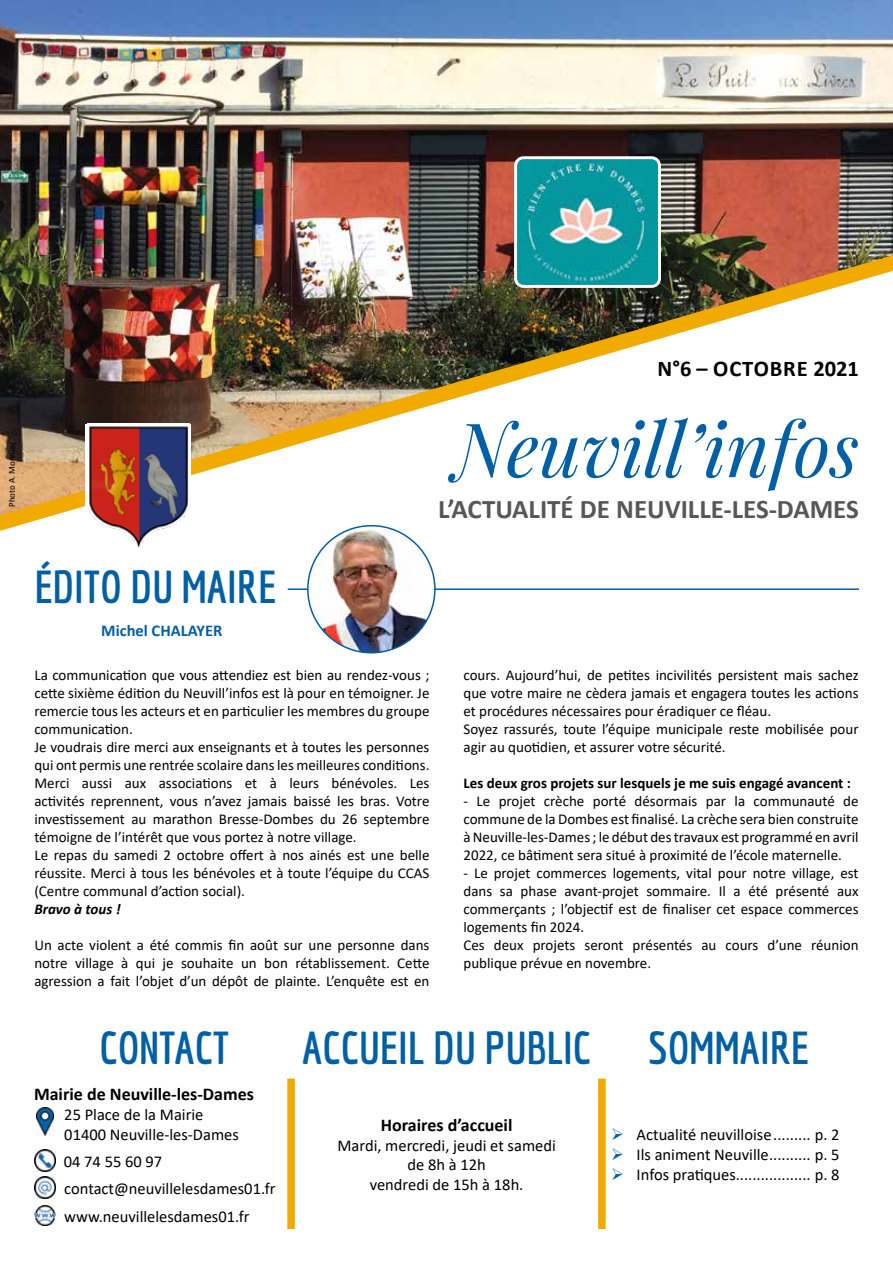
<style>
.page{position:relative;width:893px;height:1263px;background:#fff}
.page>*{position:absolute;margin:0;border:0;box-sizing:border-box;transform-origin:0 0}
.t1{font:italic 75px "Playfair Display";color:#005fa5}
.t2{font:700 45px "Economica";color:#005fa5}
.t3{font:700 27px "Calibri";color:#575756}
.t4{font:700 22.5px "Calibri";letter-spacing:.04em;color:#000}
.t5{font:700 18px "Calibri";color:#000}
.t6{font:16.5px/19.8px "Calibri";color:#000}
.t7{font:700 16.5px "Calibri";color:#005fa5}
.t8{font:15px/18px "Calibri";color:#000}
.t9{font:700 15px "Calibri";color:#000}
.t10{font:italic 700 15px "Calibri";color:#000}
.t11{font:9px "Calibri";color:#000}
</style>
<div class="page">
<div style="left:287px;top:1078px;width:8px;height:151px;background:#f0aa00"></div>
<div style="left:598px;top:1078px;width:8px;height:151px;background:#f0aa00"></div>
<hr style="left:288px;top:588px;width:571px;height:2px;background:#005fa5">
<img style="left:36px;top:1108px;width:17px;height:27px">
<img style="left:34px;top:1149px;width:22px;height:22px">
<img style="left:34px;top:1177px;width:22px;height:21px">
<img style="left:34px;top:1205px;width:22px;height:20px">
<img style="left:0;top:0;width:893px;height:234px">
<img style="left:0;top:234px;width:893px;height:321px">
<div style="left:85px;top:424px;width:105px;height:131px;background:#fff"></div>
<img style="left:88px;top:426px;width:101px;height:122px">
<img style="left:308px;top:526px;width:127px;height:127px;border-radius:64px">
<img style="left:518px;top:160px;width:139px;height:124px">
<div style="left:514px;top:156px;width:147px;height:132px;border:3px solid #fff;border-radius:8px"></div>
<p class="t11" style="left:6px;top:507px;width:66px;rotate:-90deg">Photo A. Monnier</p>
<h3 class="t4" style="left:657px;top:352px;width:203px">N°6 – OCTOBRE 2021</h3>
<h1 class="t1" style="left:453px;top:391px;width:407px">Neuvill’infos</h1>
<h3 class="t3" style="left:438px;top:490px;width:422px">L’ACTUALITÉ DE NEUVILLE-LES-DAMES</h3>
<h2 class="t2" style="left:34px;top:561px;width:243px">ÉDITO DU MAIRE</h2>
<p class="t7" style="left:101px;top:619px;width:123px">Michel CHALAYER</p>
<p class="t8" style="left:34px;top:665px;width:397px">La communication que vous attendiez est bien au rendez-vous ; cette sixième édition du Neuvill’infos est là pour en témoigner. Je remercie tous les acteurs et en particulier les membres du groupe communication.<br>Je voudrais dire merci aux enseignants et à toutes les personnes qui ont permis une rentrée scolaire dans les meilleures conditions.<br>Merci aussi aux associations et à leurs bénévoles. Les activités reprennent, vous n’avez jamais baissé les bras. Votre investissement au marathon Bresse-Dombes du 26 septembre témoigne de l’intérêt que vous portez à notre village.<br>Le repas du samedi 2 octobre offert à nos ainés est une belle réussite. Merci à tous les bénévoles et à toute l’équipe du CCAS (Centre communal d’action social).</p>
<p class="t10" style="left:34px;top:898px;width:88px">Bravo à tous !</p>
<p class="t8" style="left:34px;top:935px;width:397px;text-align:justify">Un acte violent a été commis fin août sur une personne dans notre village à qui je souhaite un bon rétablissement. Cette agression a fait l’objet d’un dépôt de plainte. L’enquête est en</p>
<p class="t8" style="left:463px;top:665px;width:397px">cours. Aujourd’hui, de petites incivilités persistent mais sachez que votre maire ne cèdera jamais et engagera toutes les actions et procédures nécessaires pour éradiquer ce fléau.<br>Soyez rassurés, toute l’équipe municipale reste mobilisée pour agir au quotidien, et assurer votre sécurité.</p>
<p class="t9" style="left:463px;top:772px;width:389px">Les deux gros projets sur lesquels je me suis engagé avancent :</p>
<p class="t8" style="left:463px;top:791px;width:397px;text-align:justify">- Le projet crèche porté désormais par la communauté de commune de la Dombes est finalisé. La crèche sera bien construite à Neuville-les-Dames ; le début des travaux est programmé en avril 2022, ce bâtiment sera situé à proximité de l’école maternelle.</p>
<p class="t8" style="left:463px;top:863px;width:397px">- Le projet commerces logements, vital pour notre village, est dans sa phase avant-projet sommaire. Il a été présenté aux commerçants ; l’objectif est de finaliser cet espace commerces logements fin 2024.<br>Ces deux projets seront présentés au cours d’une réunion publique prévue en novembre.</p>
<h2 class="t2" style="left:100px;top:1022px;width:131px">CONTACT</h2>
<h2 class="t2" style="left:302px;top:1022px;width:290px">ACCUEIL DU PUBLIC</h2>
<h2 class="t2" style="left:648px;top:1022px;width:162px">SOMMAIRE</h2>
<p class="t5" style="left:34px;top:1081px;width:221px">Mairie de Neuville-les-Dames</p>
<p class="t6" style="left:64px;top:1104px;width:176px">25 Place de la Mairie<br>01400 Neuville-les-Dames</p>
<p class="t6" style="left:64px;top:1147px;width:213px;line-height:27.5px">04 74 55 60 97 contact@neuvillelesdames01.fr www.neuvillelesdames01.fr</p>
<p class="t5" style="left:381px;top:1112px;width:133px">Horaires d’accueil</p>
<p class="t6" style="left:337px;top:1135px;width:220px;text-align:center">Mardi, mercredi, jeudi et samedi de 8h à 12h<br>vendredi de 15h à 18h.</p>
<p class="t6" style="left:637px;top:1124px;width:204px;text-align:justify">Actualité neuvilloise......... p. 2<br>Ils animent Neuville.......... p. 5<br>Infos pratiques.................. p. 8</p>
</div>
